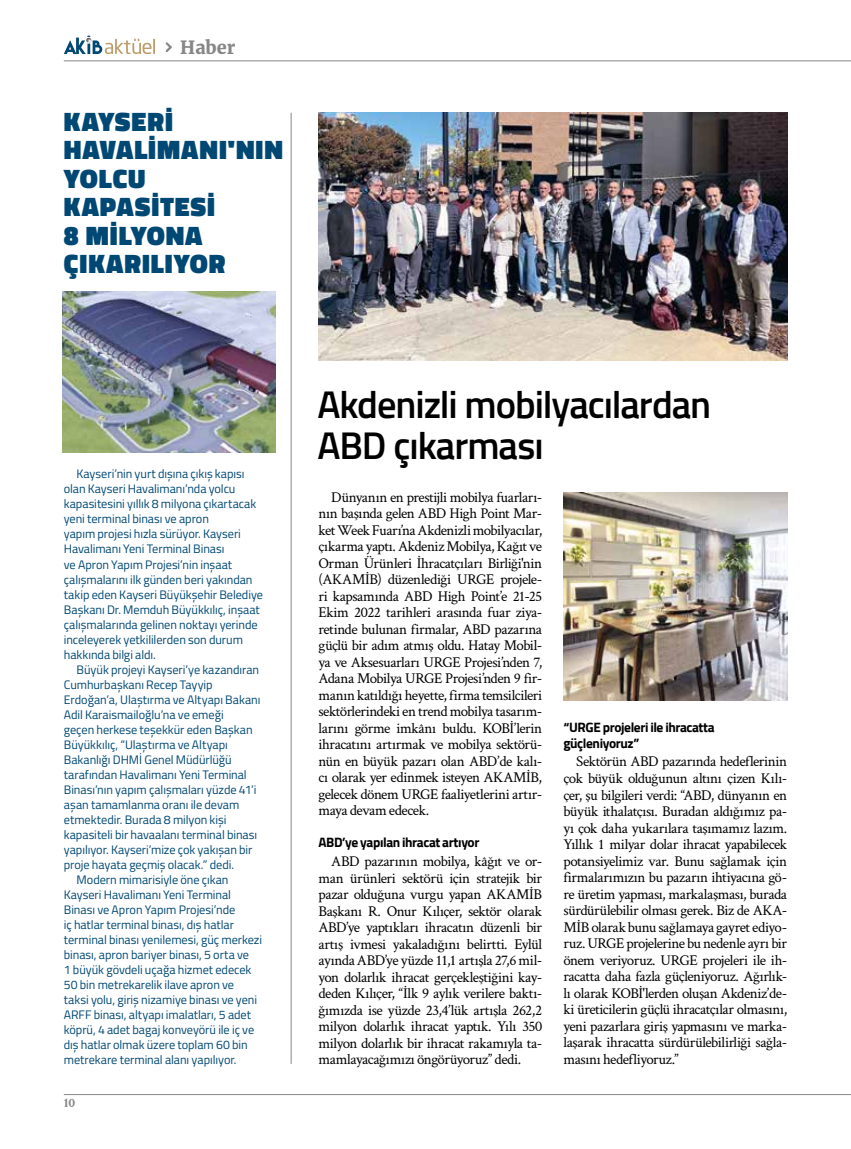
<style>
.page{position:relative;width:851px;height:1149px;background:#fff}
.page>*{position:absolute;margin:0;border:0;box-sizing:border-box;transform-origin:0 0}
.t1{font:600 38.55px/41.5px "Titillium Web";letter-spacing:-.025em;color:#000}
.t2{font:900 27px/28.5px "Titillium Web";letter-spacing:.035em;color:#004874}
.t3{font:900 18px "Merriweather";color:#878787}
.t4{font:15px/16.5px "Crimson Text";letter-spacing:-.03em;color:#000;text-align:justify}
.t5{font:700 13.5px/15.5px "Titillium Web";letter-spacing:-.03em;color:#000}
.t6{font:700 13.5px "Crimson Text";color:#878787}
.t7{font:12.3px/15px "Titillium Web";letter-spacing:-.005em;color:#004874}
</style>
<div class="page">
<svg style="left:64px;top:36px;width:91px;height:18px"></svg>
<svg style="left:165px;top:42px;width:7px;height:10px"></svg>
<hr style="left:64px;top:1093px;width:786px;height:1px;background:#878787">
<hr style="left:64px;top:60px;width:786px;height:1px;background:#878787">
<img style="left:318px;top:113px;width:469px;height:247px">
<img style="left:63px;top:291px;width:212px;height:161px">
<hr style="left:291px;top:113px;width:1px;height:950px;background:#878787">
<img style="left:563px;top:492px;width:224px;height:208px">
<p class="t3" style="left:180px;top:35px;width:57px">Haber</p>
<h2 class="t2" style="left:64px;top:107px;width:221px">KAYSERİ<br>HAVALİMANI'NIN<br>YOLCU<br>KAPASİTESİ<br>8 MİLYONA<br>ÇIKARILIYOR</h2>
<p class="t7" style="left:64px;top:466px;width:201px;text-indent:13px">Kayseri’nin yurt dışına çıkış kapısı olan Kayseri Havalimanı’nda yolcu kapasitesini yıllık 8 milyona çıkartacak yeni terminal binası ve apron<br>yapım projesi hızla sürüyor. Kayseri Havalimanı Yeni Terminal Binası<br>ve Apron Yapım Projesi’nin inşaat çalışmalarını ilk günden beri yakından takip eden Kayseri Büyükşehir Belediye Başkanı Dr. Memduh Büyükkılıç, inşaat çalışmalarında gelinen noktayı yerinde inceleyerek yetkililerden son durum hakkında bilgi aldı.</p>
<p class="t7" style="left:77px;top:661px;width:184px">Büyük projeyi Kayseri’ye kazandıran</p>
<p class="t7" style="left:64px;top:676px;width:150px">Cumhurbaşkanı Recep Tayyip</p>
<p class="t7" style="left:64px;top:691px;width:198px">Erdoğan’a, Ulaştırma ve Altyapı Bakanı</p>
<p class="t7" style="left:64px;top:706px;width:161px">Adil Karaismailoğlu’na ve emeği</p>
<p class="t7" style="left:64px;top:721px;width:190px">geçen herkese teşekkür eden Başkan</p>
<p class="t7" style="left:64px;top:736px;width:166px">Büyükkılıç, “Ulaştırma ve Altyapı</p>
<p class="t7" style="left:64px;top:751px;width:169px">Bakanlığı DHMİ Genel Müdürlüğü</p>
<p class="t7" style="left:64px;top:766px;width:184px">tarafından Havalimanı Yeni Terminal</p>
<p class="t7" style="left:64px;top:781px;width:194px">Binası’nın yapım çalışmaları yüzde 41’i</p>
<p class="t7" style="left:64px;top:796px;width:177px">aşan tamamlanma oranı ile devam</p>
<p class="t7" style="left:64px;top:811px;width:164px">etmektedir. Burada 8 milyon kişi</p>
<p class="t7" style="left:64px;top:826px;width:195px">kapasiteli bir havaalanı terminal binası</p>
<p class="t7" style="left:64px;top:841px;width:190px">yapılıyor. Kayseri’mize çok yakışan bir</p>
<p class="t7" style="left:64px;top:856px;width:172px">proje hayata geçmiş olacak.” dedi.</p>
<p class="t7" style="left:77px;top:871px;width:153px">Modern mimarisiyle öne çıkan</p>
<p class="t7" style="left:64px;top:886px;width:169px">Kayseri Havalimanı Yeni Terminal</p>
<p class="t7" style="left:64px;top:901px;width:173px">Binası ve Apron Yapım Projesi’nde</p>
<p class="t7" style="left:64px;top:916px;width:172px">iç hatlar terminal binası, dış hatlar</p>
<p class="t7" style="left:64px;top:931px;width:200px">terminal binası yenilemesi, güç merkezi</p>
<p class="t7" style="left:64px;top:946px;width:187px">binası, apron bariyer binası, 5 orta ve</p>
<p class="t7" style="left:64px;top:961px;width:189px">1 büyük gövdeli uçağa hizmet edecek</p>
<p class="t7" style="left:64px;top:976px;width:172px">50 bin metrekarelik ilave apron ve</p>
<p class="t7" style="left:64px;top:991px;width:195px">taksi yolu, giriş nizamiye binası ve yeni</p>
<p class="t7" style="left:64px;top:1006px;width:189px">ARFF binası, altyapı imalatları, 5 adet</p>
<p class="t7" style="left:64px;top:1021px;width:192px">köprü, 4 adet bagaj konveyörü ile iç ve</p>
<p class="t7" style="left:64px;top:1036px;width:185px">dış hatlar olmak üzere toplam 60 bin</p>
<p class="t7" style="left:64px;top:1051px;width:174px">metrekare terminal alanı yapılıyor.</p>
<p class="t6" style="left:64px;top:1094px;width:13px">10</p>
<h1 class="t1" style="left:317px;top:381px;width:395px">Akdenizli mobilyacılardan<br>ABD çıkarması</h1>
<p class="t4" style="left:318px;top:488px;width:225px;text-indent:13px">Dünyanın en prestijli mobilya fuarları&shy;nın başında gelen ABD High Point Mar&shy;ket Week Fuarı’na Akdenizli mobilyacılar, çıkarma yaptı. Akdeniz Mobilya, Kağıt ve Orman Ürünleri İhracatçıları Birliği'nin (AKAMİB) düzenlediği URGE projele&shy;ri kapsamında ABD High Point’e 21-25<br>Ekim 2022 tarihleri arasında fuar ziya&shy;retinde bulunan firmalar, ABD pazarına güçlü bir adım atmış oldu. Hatay Mobil&shy;ya ve Aksesuarları URGE Projesi’nden 7, Adana Mobilya URGE Projesi’nden 9 fir&shy;manın katıldığı heyette, firma temsilcileri sektörlerindeki en trend mobilya tasarım&shy;larını görme imkânı buldu. KOBİ’lerin ihracatını artırmak ve mobilya sektörü&shy;nün en büyük pazarı olan ABD’de kalı&shy;cı olarak yer edinmek isteyen AKAMİB, gelecek dönem URGE faaliyetlerini artır&shy;maya devam edecek.</p>
<p class="t5" style="left:318px;top:834px;width:162px">ABD’ye yapılan ihracat artıyor</p>
<p class="t4" style="left:318px;top:852px;width:225px;text-indent:13px">ABD pazarının mobilya, kâğıt ve or&shy;man ürünleri sektörü için stratejik bir pazar olduğuna vurgu yapan AKAMİB Başkanı R. Onur Kılıçer, sektör olarak ABD’ye yaptıkları ihracatın düzenli bir artış ivmesi yakaladığını belirtti. Eylül ayında ABD’ye yüzde 11,1 artışla 27,6 mil&shy;yon dolarlık ihracat gerçekleştiğini kay&shy;deden Kılıçer, “İlk 9 aylık verilere baktı&shy;ğımızda ise yüzde 23,4’lük artışla 262,2 milyon dolarlık ihracat yaptık. Yılı 350 milyon dolarlık bir ihracat rakamıyla ta&shy;mamlayacağımızı öngörüyoruz” dedi.</p>
<p class="t5" style="left:563px;top:719px;width:153px">“URGE projeleri ile ihracatta güçleniyoruz”</p>
<p class="t4" style="left:563px;top:752px;width:225px;text-indent:13px">Sektörün ABD pazarında hedeflerinin çok büyük olduğunun altını çizen Kılı&shy;çer, şu bilgileri verdi: “ABD, dünyanın en büyük ithalatçısı. Buradan aldığımız pa&shy;yı çok daha yukarılara taşımamız lazım.<br>Yıllık 1 milyar dolar ihracat yapabilecek potansiyelimiz var. Bunu sağlamak için firmalarımızın bu pazarın ihtiyacına gö&shy;re üretim yapması, markalaşması, burada sürdürülebilir olması gerek. Biz de AKA-MİB olarak bunu sağlamaya gayret ediyo&shy;ruz. URGE projelerine bu nedenle ayrı bir önem veriyoruz. URGE projeleri ile ih&shy;racatta daha fazla güçleniyoruz. Ağırlık&shy;lı olarak KOBİ'lerden oluşan Akdeniz’de&shy;ki üreticilerin güçlü ihracatçılar olmasını, yeni pazarlara giriş yapmasını ve marka&shy;laşarak ihracatta sürdürülebilirliği sağla&shy;masını hedefliyoruz.”</p>
</div>
